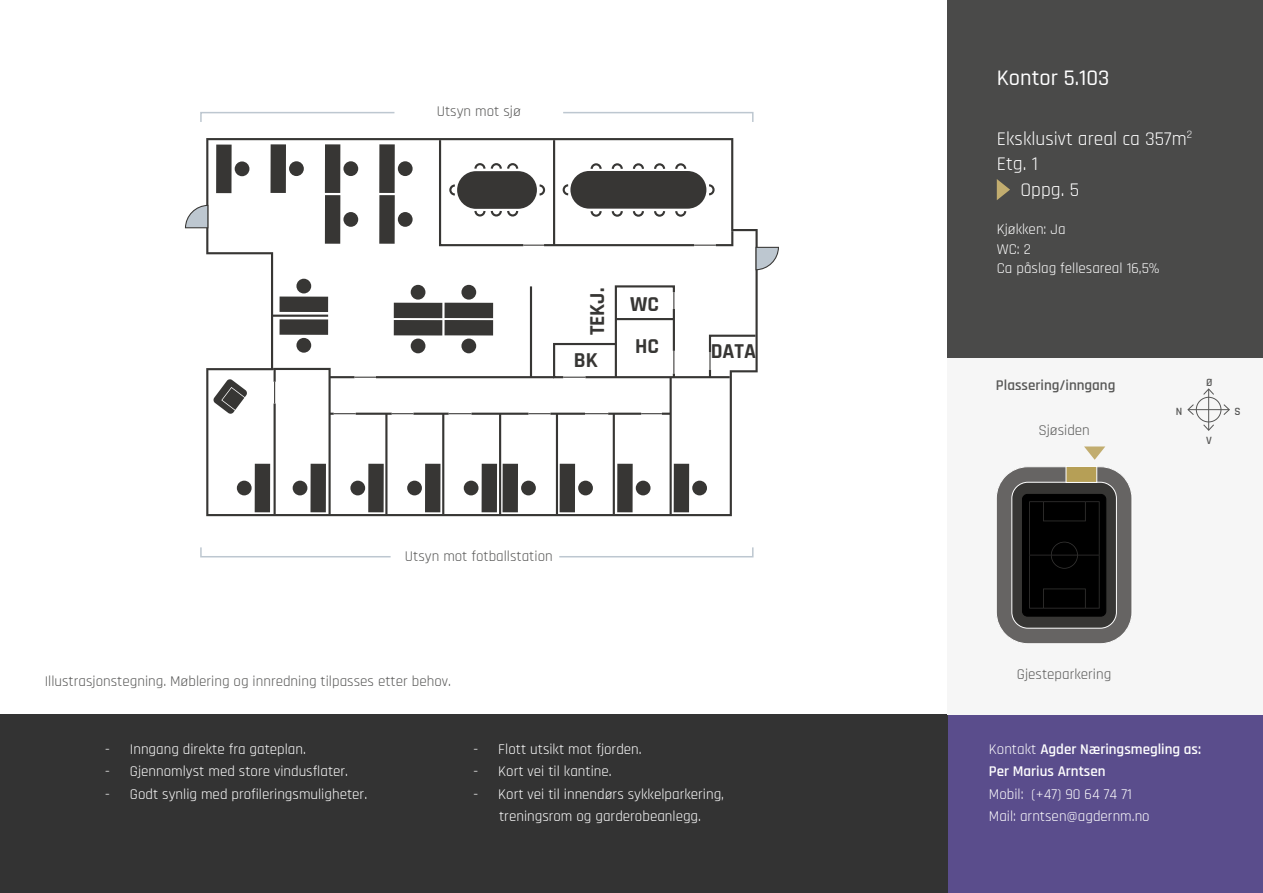
<style>
.page{position:relative;width:1263px;height:893px;background:#fff}
.page>*{position:absolute;margin:0;border:0;box-sizing:border-box;transform-origin:0 0}
.t1{font:500 22.5px "Rajdhani";color:#fff}
.t2{font:700 21.45px/42.2px "Rajdhani";color:#373634}
.t3{font:19.5px "Rajdhani";color:#fff}
.t4{font:15px/19.5px "Rajdhani";color:#fff}
.t5{font:15px "Rajdhani";color:#575756}
.t6{font:600 15px/22.5px "Rajdhani";color:#fff}
.t7{font:600 15px "Rajdhani";color:#575756}
.t8{font:600 11.25px "Rajdhani";color:#575756}
.s1{font-weight:400}
</style>
<div class="page">
<div style="left:948px;top:714px;width:315px;height:179px;background:#5a4d8c"></div>
<div style="left:0;top:714px;width:948px;height:179px;background:#333"></div>
<div style="left:948px;top:357px;width:315px;height:357px;background:#f6f6f6"></div>
<div style="left:947px;top:0;width:316px;height:357px;background:#4a4a49"></div>
<svg style="left:997px;top:179px;width:13px;height:21px"></svg>
<svg style="left:996px;top:466px;width:136px;height:178px;background:#3d3c3b"></svg>
<svg style="left:1084px;top:446px;width:21px;height:14px"></svg>
<svg style="left:206px;top:138px;width:552px;height:378px"></svg>
<svg style="left:438px;top:138px;width:108px;height:109px"></svg>
<div style="left:325px;top:144px;width:15px;height:49px;background:#373634"></div>
<div style="left:343px;top:161px;width:15px;height:15px;background:#373634;border-radius:50%"></div>
<div style="left:325px;top:195px;width:15px;height:49px;background:#373634"></div>
<div style="left:343px;top:212px;width:15px;height:15px;background:#373634;border-radius:50%"></div>
<div style="left:379px;top:144px;width:16px;height:49px;background:#373634"></div>
<div style="left:398px;top:161px;width:15px;height:15px;background:#373634;border-radius:50%"></div>
<div style="left:379px;top:195px;width:16px;height:49px;background:#373634"></div>
<div style="left:398px;top:212px;width:15px;height:15px;background:#373634;border-radius:50%"></div>
<svg style="left:392px;top:413px;width:21px;height:1px"></svg>
<svg style="left:449px;top:413px;width:22px;height:1px"></svg>
<svg style="left:528px;top:413px;width:22px;height:1px"></svg>
<svg style="left:585px;top:413px;width:23px;height:1px"></svg>
<svg style="left:641px;top:413px;width:30px;height:2px"></svg>
<hr style="left:530px;top:286px;width:2px;height:91px;background:#373634">
<hr style="left:273px;top:315px;width:55px;height:2px;background:#373634">
<div style="left:280px;top:319px;width:48px;height:16px;background:#373634"></div>
<div style="left:296px;top:338px;width:15px;height:15px;background:#373634;border-radius:50%"></div>
<div style="left:280px;top:297px;width:48px;height:15px;background:#373634"></div>
<div style="left:296px;top:279px;width:15px;height:15px;background:#373634;border-radius:50%"></div>
<svg style="left:271px;top:367px;width:105px;height:149px"></svg>
<svg style="left:185px;top:205px;width:23px;height:23px"></svg>
<svg style="left:755px;top:247px;width:24px;height:23px"></svg>
<div style="left:1066px;top:466px;width:31px;height:17px;background:#b69f56;border:1px solid #fff"></div>
<svg style="left:200px;top:112px;width:195px;height:10px"></svg>
<svg style="left:563px;top:112px;width:191px;height:10px"></svg>
<svg style="left:559px;top:547px;width:195px;height:11px"></svg>
<svg style="left:200px;top:547px;width:191px;height:11px"></svg>
<div style="left:1196px;top:397px;width:25px;height:25px;border:1px solid #575756;border-radius:50%"></div>
<hr style="left:1188px;top:409px;width:41px;height:1px;background:#575756">
<svg style="left:1187px;top:404px;width:8px;height:11px"></svg>
<svg style="left:1222px;top:404px;width:8px;height:11px"></svg>
<hr style="left:1208px;top:389px;width:1px;height:41px;background:#575756">
<svg style="left:1203px;top:423px;width:11px;height:8px"></svg>
<svg style="left:1203px;top:388px;width:11px;height:8px"></svg>
<p class="t5" style="left:437px;top:103px;width:86px">Utsyn mot sjø</p>
<h2 class="t2" style="left:577px;top:335px;width:49px;rotate:-90deg">TEKJ.</h2>
<h2 class="t2" style="left:574px;top:340px;width:25px">BK</h2>
<h2 class="t2" style="left:630px;top:283px;width:30px">WC<br>HC</h2>
<h2 class="t2" style="left:711px;top:331px;width:47px">DATA</h2>
<p class="t5" style="left:405px;top:547px;width:149px">Utsyn mot fotballstation</p>
<p class="t5" style="left:45px;top:672px;width:408px">Illustrasjonstegning. Møblering og innredning tilpasses etter behov.</p>
<p class="t4" style="left:105px;top:740px;width:202px">- Inngang direkte fra gateplan.</p>
<p class="t4" style="left:105px;top:762px;width:244px">- Gjennomlyst med store vindusflater.</p>
<p class="t4" style="left:105px;top:785px;width:263px">- Godt synlig med profileringsmuligheter.</p>
<p class="t4" style="left:474px;top:740px;width:170px">- Flott utsikt mot fjorden.</p>
<p class="t4" style="left:474px;top:762px;width:140px">- Kort vei til kantine.</p>
<p class="t4" style="left:474px;top:783px;width:252px;line-height:22.5px;text-align:center">- Kort vei til innendørs sykkelparkering, treningsrom og garderobeanlegg.</p>
<h1 class="t1" style="left:997px;top:65px;width:114px">Kontor 5.103</h1>
<h3 class="t3" style="left:997px;top:127px;width:197px">Eksklusivt areal ca 357m<sup>2</sup></h3>
<h3 class="t3" style="left:997px;top:153px;width:43px">Etg. 1</h3>
<h3 class="t3" style="left:1020px;top:178px;width:60px">Oppg. 5</h3>
<p class="t4" style="left:997px;top:220px;width:164px">Kjøkken: Ja<br>WC: 2<br>Ca påslag fellesareal 16,5%</p>
<p class="t7" style="left:996px;top:376px;width:121px">Plassering/inngang</p>
<p class="t5" style="left:1038px;top:422px;width:53px">Sjøsiden</p>
<p class="t8" style="left:1206px;top:376px;width:8px">Ø</p>
<p class="t8" style="left:1176px;top:405px;width:8px">N</p>
<p class="t8" style="left:1234px;top:405px;width:8px">S</p>
<p class="t8" style="left:1206px;top:434px;width:7px">V</p>
<p class="t5" style="left:1017px;top:665px;width:96px">Gjesteparkering</p>
<p class="t6" style="left:989px;top:738px;width:214px"><span class="s1">Kontakt</span> Agder Næringsmegling as:<br>Per Marius Arntsen</p>
<p class="t4" style="left:989px;top:783px;width:162px;line-height:22.5px">Mobil: (+47) 90 64 74 71<br>Mail: arntsen@agdernm.no</p>
</div>
